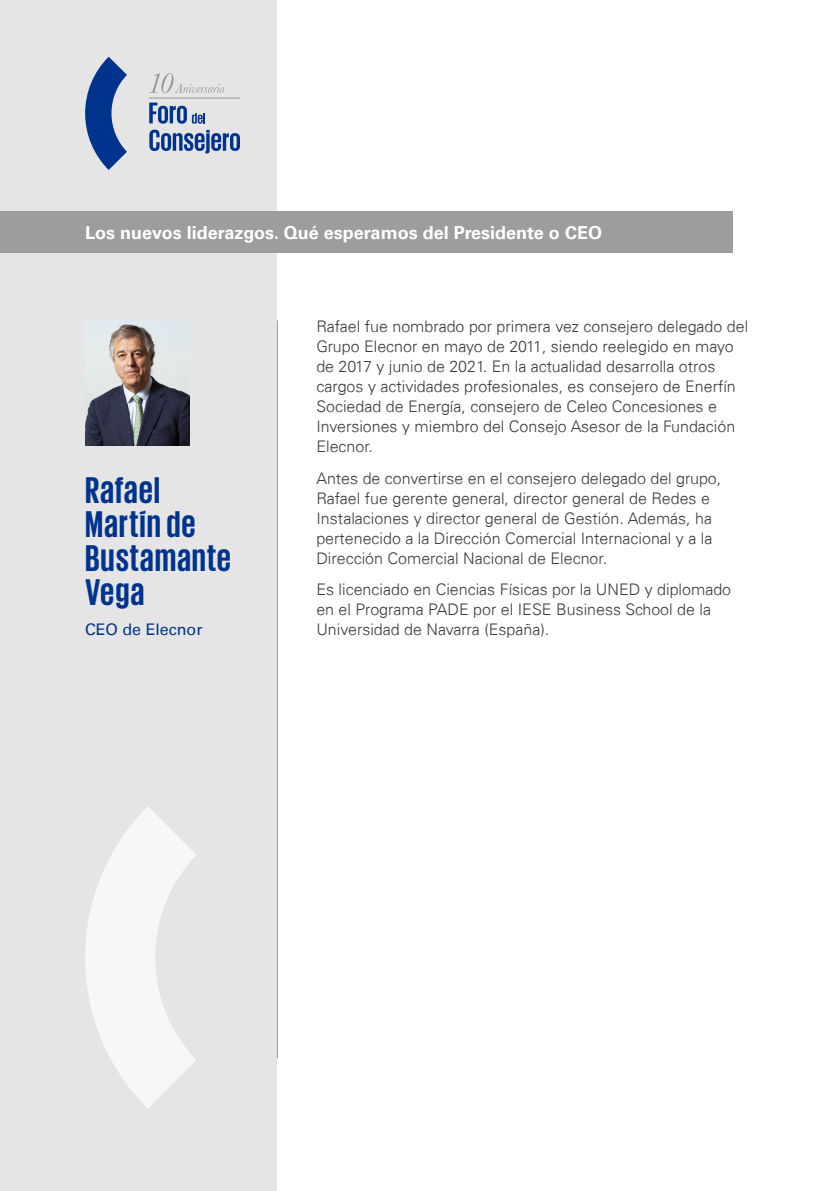
<style>
.page{position:relative;width:840px;height:1191px;background:#fff}
.page>*{position:absolute;margin:0;border:0;box-sizing:border-box;transform-origin:0 0}
.t1{font:700 38px/34px "KPMG";letter-spacing:.025em;color:#00338d}
.t2{font:700 18px "Univers 65";color:#fff}
.t3{font:300 16px/20px "Univers 45";color:#3c3c3b}
.t4{font:16px "Univers 55 Roman";color:#00338d}
</style>
<div class="page">
<div style="left:0;top:0;width:277px;height:1191px;background:#e5e5e5"></div>
<svg style="left:85px;top:57px;width:42px;height:113px"></svg>
<svg style="left:149px;top:103px;width:56px;height:21px"></svg>
<svg style="left:149px;top:130px;width:91px;height:23px"></svg>
<svg style="left:149px;top:73px;width:75px;height:20px"></svg>
<hr style="left:149px;top:98px;width:91px;height:1px;background:#989898">
<svg style="left:85px;top:807px;width:111px;height:301px"></svg>
<hr style="left:277px;top:320px;width:1px;height:738px;background:#989898">
<div style="left:0;top:211px;width:731px;height:42px;background:#9d9d9c"></div>
<img style="left:85px;top:321px;width:104px;height:124px">
<p class="t2" style="left:85px;top:222px;width:518px">Los nuevos liderazgos. Qué esperamos del Presidente o CEO</p>
<h1 class="t1" style="left:85px;top:472px;width:147px">Rafael<br>Martín de<br>Bustamante<br>Vega</h1>
<p class="t4" style="left:85px;top:620px;width:119px">CEO de Elecnor</p>
<p class="t3" style="left:316px;top:317px;width:433px">Rafael fue nombrado por primera vez consejero delegado del Grupo Elecnor en mayo de 2011, siendo reelegido en mayo de 2017 y junio de 2021. En la actualidad desarrolla otros cargos y actividades profesionales, es consejero de Enerfín Sociedad de Energía, consejero de Celeo Concesiones e Inversiones y miembro del Consejo Asesor de la Fundación Elecnor.</p>
<p class="t3" style="left:316px;top:468px;width:406px">Antes de convertirse en el consejero delegado del grupo, Rafael fue gerente general, director general de Redes e Instalaciones y director general de Gestión. Además, ha pertenecido a la Dirección Comercial Internacional y a la Dirección Comercial Nacional de Elecnor.</p>
<p class="t3" style="left:316px;top:579px;width:416px">Es licenciado en Ciencias Físicas por la UNED y diplomado en el Programa PADE por el IESE Business School de la<br>Universidad de Navarra (España).</p>
</div>
